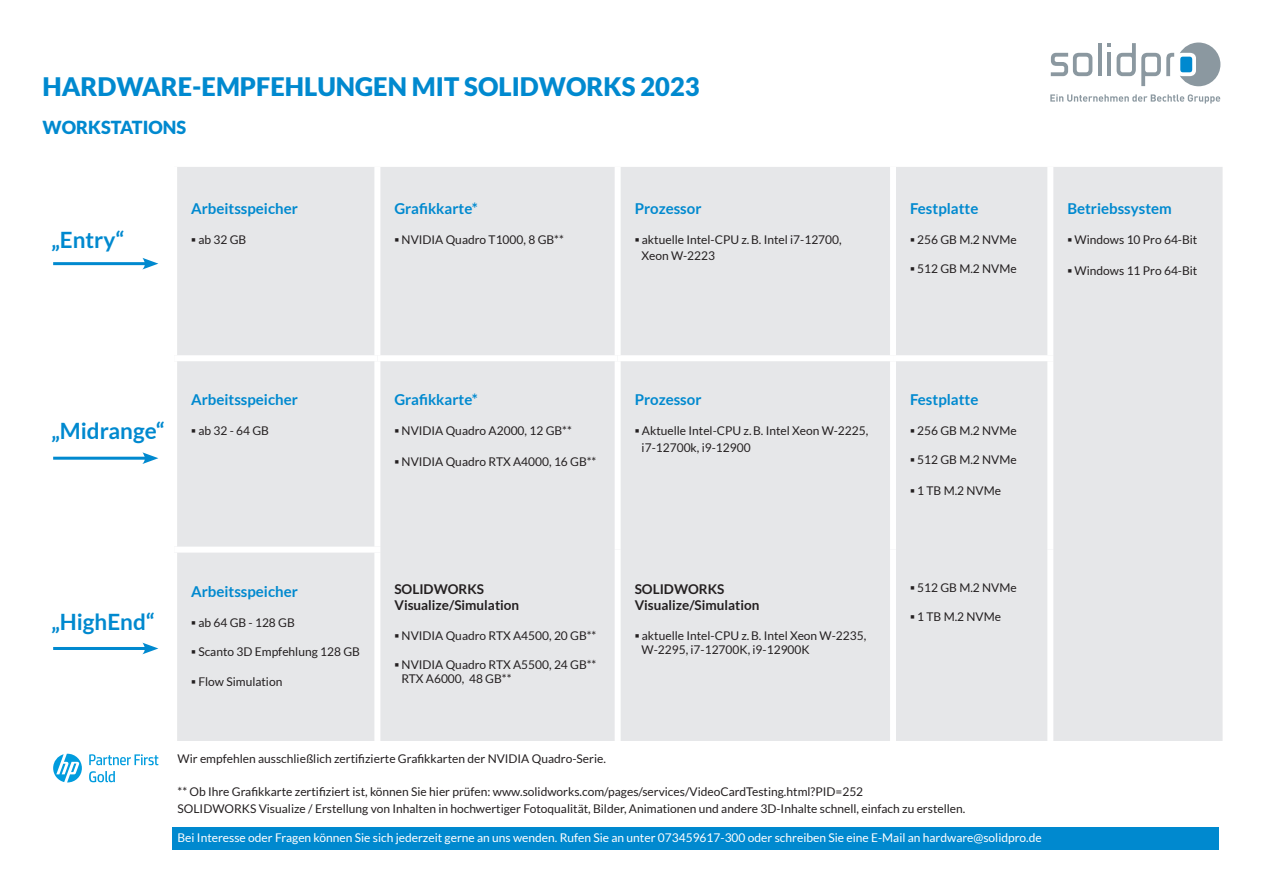
<style>
.page{position:relative;width:1263px;height:893px;background:#fff}
.page>*{position:absolute;margin:0;border:0;box-sizing:border-box;transform-origin:0 0}
.t1{font:900 25.5px "Lato";color:#0089cf}
.t2{font:700 22.5px "Lato";color:#0089cf}
.t3{font:900 18px "Lato";color:#0089cf}
.t4{font:700 15px "Lato";color:#0089cf}
.t5{font:700 13.5px/16.2px "Lato";color:#231f20}
.t6{font:12px/16.2px "Lato";color:#231f20}
.t7{font:12px "Lato";color:#fff}
.s1{font-weight:500}
</style>
<div class="page">
<svg style="left:1051px;top:53px;width:41px;height:23px"></svg>
<hr style="left:1098px;top:43px;width:4px;height:33px;background:#8b98a0">
<svg style="left:1180px;top:43px;width:40px;height:43px"></svg>
<div style="left:1180px;top:57px;width:12px;height:15px;background:#0089cf;border-radius:3px"></div>
<svg style="left:1107px;top:43px;width:67px;height:43px"></svg>
<svg style="left:1050px;top:94px;width:170px;height:10px"></svg>
<div style="left:177px;top:167px;width:1045px;height:574px;background:#e6e7e9"></div>
<div style="left:374px;top:167px;width:6px;height:188px;background:#fff"></div>
<div style="left:615px;top:167px;width:6px;height:188px;background:#fff"></div>
<div style="left:890px;top:167px;width:6px;height:188px;background:#fff"></div>
<div style="left:1047px;top:167px;width:6px;height:188px;background:#fff"></div>
<div style="left:174px;top:355px;width:203px;height:6px;background:#fff"></div>
<div style="left:377px;top:355px;width:241px;height:6px;background:#fff"></div>
<div style="left:374px;top:361px;width:6px;height:186px;background:#fff"></div>
<div style="left:618px;top:355px;width:275px;height:6px;background:#fff"></div>
<div style="left:615px;top:361px;width:6px;height:189px;background:#fff"></div>
<div style="left:893px;top:355px;width:160px;height:6px;background:#fff"></div>
<div style="left:890px;top:361px;width:6px;height:189px;background:#fff"></div>
<div style="left:1047px;top:361px;width:6px;height:189px;background:#fff"></div>
<div style="left:174px;top:547px;width:206px;height:6px;background:#fff"></div>
<div style="left:374px;top:553px;width:6px;height:188px;background:#fff"></div>
<div style="left:615px;top:550px;width:6px;height:191px;background:#fff"></div>
<div style="left:890px;top:550px;width:6px;height:191px;background:#fff"></div>
<div style="left:1047px;top:550px;width:6px;height:191px;background:#fff"></div>
<hr style="left:53px;top:262px;width:95px;height:3px;background:#0089cf">
<svg style="left:142px;top:258px;width:16px;height:11px"></svg>
<hr style="left:53px;top:457px;width:95px;height:3px;background:#0089cf">
<svg style="left:142px;top:452px;width:16px;height:12px"></svg>
<hr style="left:53px;top:647px;width:95px;height:3px;background:#0089cf">
<svg style="left:142px;top:643px;width:16px;height:11px"></svg>
<div style="left:172px;top:827px;width:1046px;height:22px;background:#0089cf"></div>
<svg style="left:53px;top:754px;width:29px;height:28px"></svg>
<svg style="left:89px;top:754px;width:69px;height:11px"></svg>
<svg style="left:89px;top:771px;width:26px;height:11px"></svg>
<h1 class="t1" style="left:43px;top:72px;width:658px">HARDWARE-EMPFEHLUNGEN MIT SOLIDWORKS 2023</h1>
<h3 class="t3" style="left:43px;top:117px;width:145px">WORKSTATIONS</h3>
<h2 class="t2" style="left:51px;top:226px;width:75px">„Entry“</h2>
<p class="t4" style="left:191px;top:200px;width:108px">Arbeitsspeicher</p>
<p class="t6" style="left:191px;top:231px;width:57px"><span class="s1">▪</span> ab 32 GB</p>
<p class="t4" style="left:394px;top:200px;width:85px">Grafikkarte*</p>
<p class="t6" style="left:394px;top:231px;width:171px"><span class="s1">▪</span> NVIDIA Quadro T1000, 8 GB**</p>
<p class="t4" style="left:635px;top:200px;width:68px">Prozessor</p>
<p class="t6" style="left:642px;top:231px;width:202px;text-indent:-7px"><span class="s1">▪</span> aktuelle Intel-CPU z.B. Intel i7-12700,<br>Xeon W-2223</p>
<p class="t4" style="left:910px;top:200px;width:70px">Festplatte</p>
<p class="t6" style="left:910px;top:231px;width:108px"><span class="s1">▪</span> 256 GB M.2 NVMe</p>
<p class="t6" style="left:910px;top:260px;width:108px"><span class="s1">▪</span> 512 GB M.2 NVMe</p>
<p class="t4" style="left:1067px;top:200px;width:106px">Betriebssystem</p>
<p class="t6" style="left:1067px;top:231px;width:132px"><span class="s1">▪</span> Windows 10 Pro 64-Bit</p>
<p class="t6" style="left:1067px;top:262px;width:132px"><span class="s1">▪</span> Windows 11 Pro 64-Bit</p>
<h2 class="t2" style="left:51px;top:418px;width:115px">„Midrange“</h2>
<p class="t4" style="left:191px;top:391px;width:108px">Arbeitsspeicher</p>
<p class="t6" style="left:191px;top:423px;width:79px"><span class="s1">▪</span> ab 32 - 64 GB</p>
<p class="t4" style="left:394px;top:391px;width:85px">Grafikkarte*</p>
<p class="t6" style="left:394px;top:423px;width:179px"><span class="s1">▪</span> NVIDIA Quadro A2000, 12 GB**</p>
<p class="t6" style="left:394px;top:453px;width:203px"><span class="s1">▪</span> NVIDIA Quadro RTX A4000, 16 GB**</p>
<p class="t4" style="left:635px;top:391px;width:68px">Prozessor</p>
<p class="t6" style="left:642px;top:423px;width:228px;text-indent:-7px"><span class="s1">▪</span> Aktuelle Intel-CPU z.B. Intel Xeon W-2225, i7-12700k, i9-12900</p>
<p class="t4" style="left:910px;top:391px;width:70px">Festplatte</p>
<p class="t6" style="left:910px;top:423px;width:108px"><span class="s1">▪</span> 256 GB M.2 NVMe</p>
<p class="t6" style="left:910px;top:452px;width:108px"><span class="s1">▪</span> 512 GB M.2 NVMe</p>
<p class="t6" style="left:910px;top:482px;width:93px"><span class="s1">▪</span> 1 TB M.2 NVMe</p>
<h2 class="t2" style="left:51px;top:609px;width:105px">„HighEnd“</h2>
<p class="t4" style="left:191px;top:583px;width:108px">Arbeitsspeicher</p>
<p class="t6" style="left:191px;top:614px;width:105px"><span class="s1">▪</span> ab 64 GB - 128 GB</p>
<p class="t6" style="left:191px;top:643px;width:170px"><span class="s1">▪</span> Scanto 3D Empfehlung 128 GB</p>
<p class="t6" style="left:191px;top:674px;width:93px"><span class="s1">▪</span> Flow Simulation</p>
<p class="t5" style="left:394px;top:580px;width:126px">SOLIDWORKS<br>Visualize/Simulation</p>
<p class="t6" style="left:394px;top:627px;width:203px"><span class="s1">▪</span> NVIDIA Quadro RTX A4500, 20 GB**</p>
<p class="t6" style="left:401px;top:657px;width:197px;line-height:14.4px;text-indent:-7px"><span class="s1">▪</span> NVIDIA Quadro RTX A5500, 24 GB**<br>RTX A6000, 48 GB**</p>
<p class="t5" style="left:635px;top:580px;width:126px">SOLIDWORKS<br>Visualize/Simulation</p>
<p class="t6" style="left:642px;top:628px;width:226px;line-height:14.4px;text-indent:-7px"><span class="s1">▪</span> aktuelle Intel-CPU z.B. Intel Xeon W-2235,<br>W-2295, i7-12700K, i9-12900K</p>
<p class="t6" style="left:910px;top:579px;width:108px"><span class="s1">▪</span> 512 GB M.2 NVMe</p>
<p class="t6" style="left:910px;top:608px;width:93px"><span class="s1">▪</span> 1 TB M.2 NVMe</p>
<p class="t6" style="left:178px;top:751px;width:430px">Wir empfehlen ausschließlich zertifizierte Grafikkarten der NVIDIA Quadro-Serie.</p>
<p class="t6" style="left:178px;top:784px;width:789px">** Ob Ihre Grafikkarte zertifiziert ist, können Sie hier prüfen: www.solidworks.com/pages/services/VideoCardTesting.html?PID=252<br>SOLIDWORKS Visualize / Erstellung von Inhalten in hochwertiger Fotoqualität, Bilder, Animationen und andere 3D-Inhalte schnell, einfach zu erstellen.</p>
<p class="t7" style="left:178px;top:831px;width:866px">Bei Interesse oder Fragen können Sie sich jederzeit gerne an uns wenden. Rufen Sie an unter 073459617-300 oder schreiben Sie eine E-Mail an hardware@solidpro.de</p>
</div>
